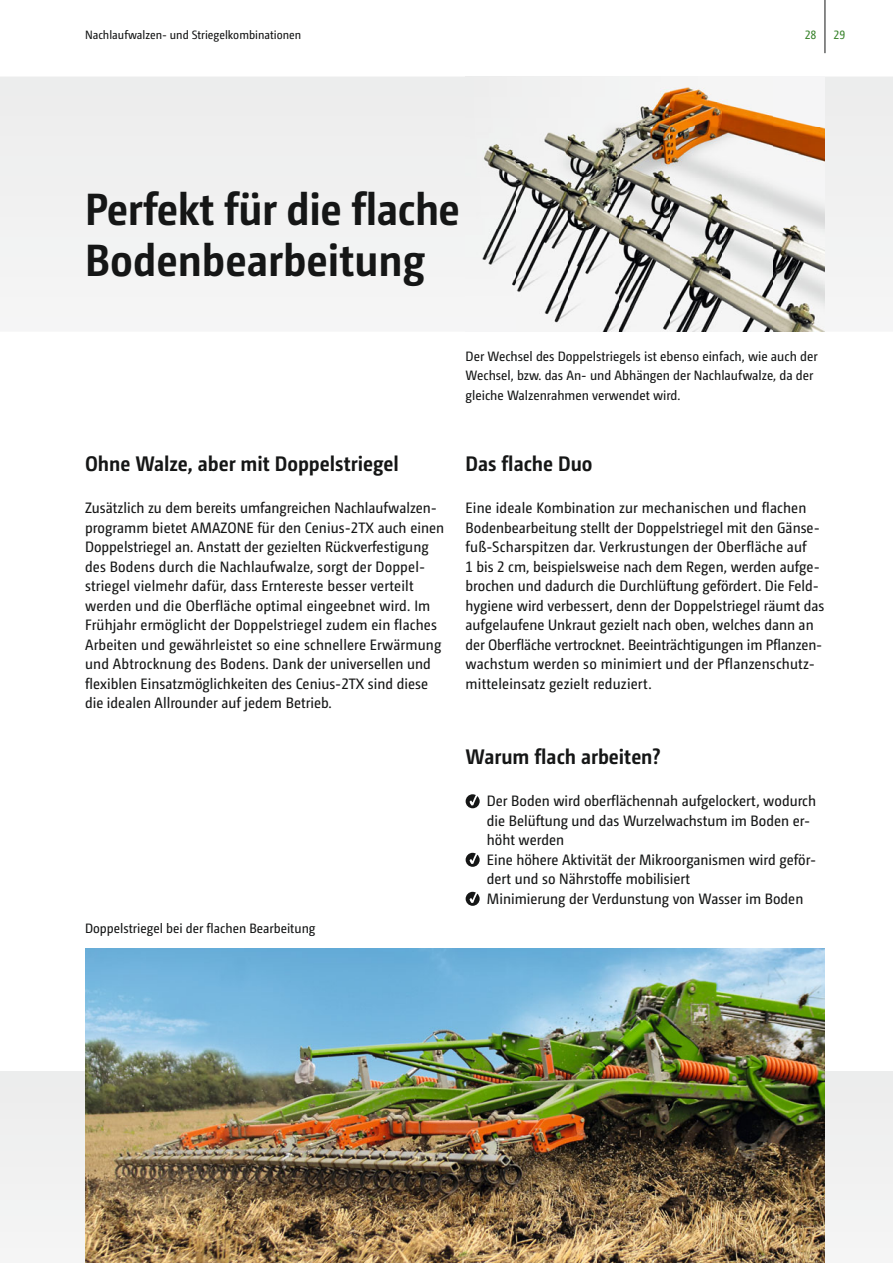
<style>
.page{position:relative;width:893px;height:1263px;background:#fff}
.page>*{position:absolute;margin:0;border:0;box-sizing:border-box;transform-origin:0 0}
.t1{font:700 45px/51px "Camingo Dos Pro S Cd";color:#151616}
.t2{font:700 21px "Camingo Dos Pro S Cd";color:#151616}
.t3{font:15px/19.5px "Camingo Dos Pro S Cd";color:#151616}
.t4{font:13.5px/19.5px "Camingo Dos Pro S Cd";color:#151616}
.t5{font:12px "Camingo Dos Pro S Cd";color:#151616}
.t6{font:12px "Camingo Dos Pro S Cd";color:#38832b}
</style>
<div class="page">
<div style="left:0;top:77px;width:893px;height:220px;background:#f0f0f0"></div>
<div style="left:0;top:1071px;width:893px;height:192px;background:#f0f0f0"></div>
<img style="left:85px;top:948px;width:740px;height:315px">
<img style="left:466px;top:77px;width:359px;height:255px">
<hr style="left:825px;top:0;width:1px;height:53px;background:#151616">
<svg style="left:466px;top:794px;width:14px;height:14px"></svg>
<svg style="left:466px;top:853px;width:14px;height:14px"></svg>
<svg style="left:466px;top:892px;width:14px;height:14px"></svg>
<p class="t5" style="left:85px;top:30px;width:218px">Nachlaufwalzen- und Striegelkombinationen</p>
<h1 class="t1" style="left:85px;top:187px;width:376px">Perfekt für die flache<br>Bodenbearbeitung</h1>
<p class="t6" style="left:805px;top:30px;width:13px">28</p>
<p class="t6" style="left:833px;top:30px;width:13px">29</p>
<h2 class="t2" style="left:85px;top:455px;width:315px">Ohne Walze, aber mit Doppelstriegel</h2>
<p class="t3" style="left:85px;top:499px;width:361px">Zusätzlich zu dem bereits umfangreichen Nachlaufwalzen&shy;programm bietet AMAZONE für den Cenius-2TX auch einen Doppelstriegel an. Anstatt der gezielten Rückverfestigung des Bodens durch die Nachlaufwalze, sorgt der Doppel&shy;striegel vielmehr dafür, dass Erntereste besser verteilt werden und die Oberfläche optimal ein geebnet wird. Im Frühjahr ermöglicht der Doppelstriegel zudem ein flaches Arbeiten und gewährleistet so eine schnellere Erwärmung und Abtrocknung des Bodens. Dank der universellen und flexiblen Einsatzmöglichkeiten des Cenius-2TX sind diese die idealen Allrounder auf jedem Betrieb.</p>
<p class="t4" style="left:85px;top:919px;width:232px">Doppelstriegel bei der flachen Bearbeitung</p>
<p class="t4" style="left:466px;top:347px;width:353px">Der Wechsel des Doppelstriegels ist ebenso einfach, wie auch der<br>Wechsel, bzw. das An- und Abhängen der Nachlaufwalze, da der gleiche Walzenrahmen verwendet wird.</p>
<h2 class="t2" style="left:466px;top:455px;width:128px">Das flache Duo</h2>
<p class="t3" style="left:466px;top:499px;width:360px">Eine ideale Kombination zur mechanischen und flachen Bodenbearbeitung stellt der Doppelstriegel mit den Gänse&shy;fuß-Scharspitzen dar. Verkrustungen der Oberfläche auf<br>1 bis 2 cm, beispielsweise nach dem Regen, werden aufge&shy;brochen und dadurch die Durchlüftung gefördert. Die Feld&shy;hygiene wird verbessert, denn der Doppelstriegel räumt das aufgelaufene Unkraut gezielt nach oben, welches dann an der Oberfläche vertrocknet. Beeinträchtigungen im Pflanzen&shy;wachstum werden so minimiert und der Pflanzenschutz&shy;mitteleinsatz gezielt reduziert.</p>
<h2 class="t2" style="left:466px;top:748px;width:197px">Warum flach arbeiten?</h2>
<p class="t3" style="left:487px;top:792px;width:331px">Der Boden wird oberflächennah aufgelockert, wodurch die Belüftung und das Wurzelwachstum im Boden er&shy;höht werden<br>Eine höhere Aktivität der Mikroorganismen wird geför&shy;dert und so Nährstoffe mobilisiert<br>Minimierung der Verdunstung von Wasser im Boden</p>
</div>
